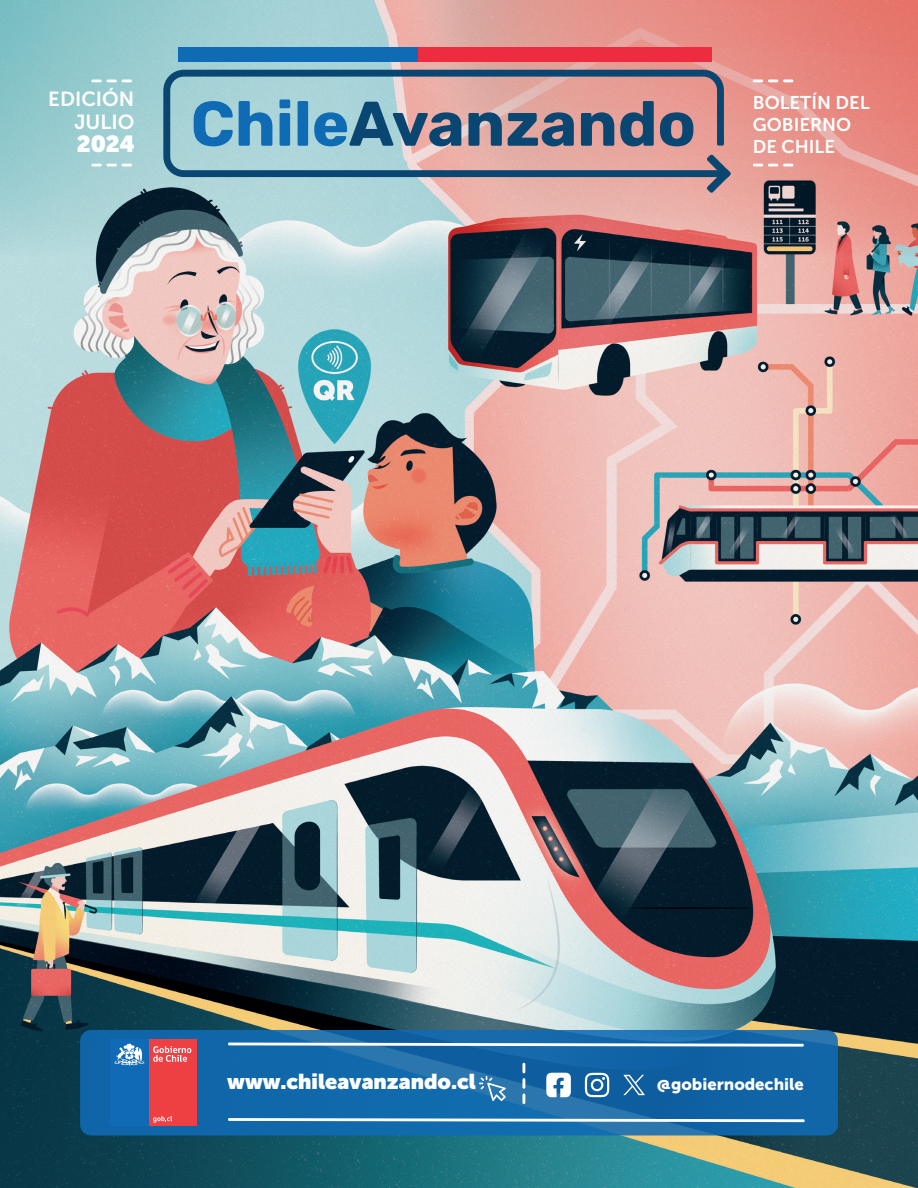
<style>
.page{position:relative;width:918px;height:1188px;background:#fff}
.page>*{position:absolute;margin:0;border:0;box-sizing:border-box;transform-origin:0 0}
.t1{font:900 23.1px "Museo Sans Display";color:#fff}
.t2{font:900 21.3px "Museo Sans Display";color:#fff}
.t3{font:20.4px/22.5px "Museo Sans 700";color:#fff;text-align:right}
.t4{font:18.45px/22px "Museo Sans 700";color:#fff}
.t5{font:16.65px "Museo Sans 900";color:#fff}
</style>
<div class="page">
<img style="left:0;top:257px;width:918px;height:931px">
<svg style="left:0;top:0;width:918px;height:257px;background:#b7a5a4"></svg>
<svg style="left:80px;top:1030px;width:758px;height:105px;background:#1467a8"></svg>
<svg style="left:522px;top:1063px;width:3px;height:41px"></svg>
<svg style="left:479px;top:1076px;width:27px;height:25px"></svg>
<svg style="left:228px;top:1043px;width:576px;height:4px"></svg>
<svg style="left:228px;top:1118px;width:577px;height:4px"></svg>
<svg style="left:585px;top:1073px;width:24px;height:24px"></svg>
<svg style="left:546px;top:1073px;width:25px;height:24px"></svg>
<svg style="left:623px;top:1075px;width:22px;height:20px"></svg>
<div style="left:110px;top:1039px;width:39px;height:87px;background:#106ab5"></div>
<div style="left:149px;top:1039px;width:47px;height:87px;background:#ee3f43"></div>
<svg style="left:153px;top:1046px;width:38px;height:16px"></svg>
<svg style="left:153px;top:1116px;width:19px;height:7px"></svg>
<svg style="left:114px;top:1043px;width:30px;height:23px"></svg>
<svg style="left:753px;top:80px;width:40px;height:2px"></svg>
<svg style="left:753px;top:164px;width:40px;height:3px"></svg>
<svg style="left:91px;top:80px;width:41px;height:2px"></svg>
<svg style="left:91px;top:164px;width:41px;height:3px"></svg>
<svg style="left:163px;top:70px;width:564px;height:107px;background:#a6a2a9"></svg>
<svg style="left:707px;top:154px;width:24px;height:39px"></svg>
<svg style="left:717px;top:136px;width:7px;height:10px"></svg>
<div style="left:178px;top:47px;width:240px;height:14px;background:#106bb5"></div>
<div style="left:418px;top:47px;width:294px;height:14px;background:#ed2c40"></div>
<svg style="left:194px;top:101px;width:39px;height:45px;background:#5298c3"></svg>
<svg style="left:239px;top:101px;width:33px;height:45px"></svg>
<svg style="left:279px;top:99px;width:11px;height:47px"></svg>
<svg style="left:298px;top:101px;width:10px;height:45px"></svg>
<svg style="left:314px;top:102px;width:147px;height:44px;background:#6b8ca4"></svg>
<svg style="left:468px;top:112px;width:34px;height:34px"></svg>
<svg style="left:508px;top:112px;width:66px;height:34px;background:#556781"></svg>
<svg style="left:581px;top:112px;width:33px;height:34px"></svg>
<svg style="left:620px;top:101px;width:34px;height:45px;background:#58667f"></svg>
<svg style="left:660px;top:112px;width:33px;height:34px"></svg>
<p class="t3" style="left:48px;top:88px;width:88px">EDICIÓN<br>JULIO</p>
<p class="t1" style="left:77px;top:131px;width:59px">2024</p>
<p class="t4" style="left:753px;top:91px;width:118px">BOLETÍN DEL<br>GOBIERNO<br>DE CHILE</p>
<p class="t2" style="left:227px;top:1069px;width:250px">www.chileavanzando.cl</p>
<p class="t5" style="left:657px;top:1074px;width:148px">@gobiernodechile</p>
</div>
